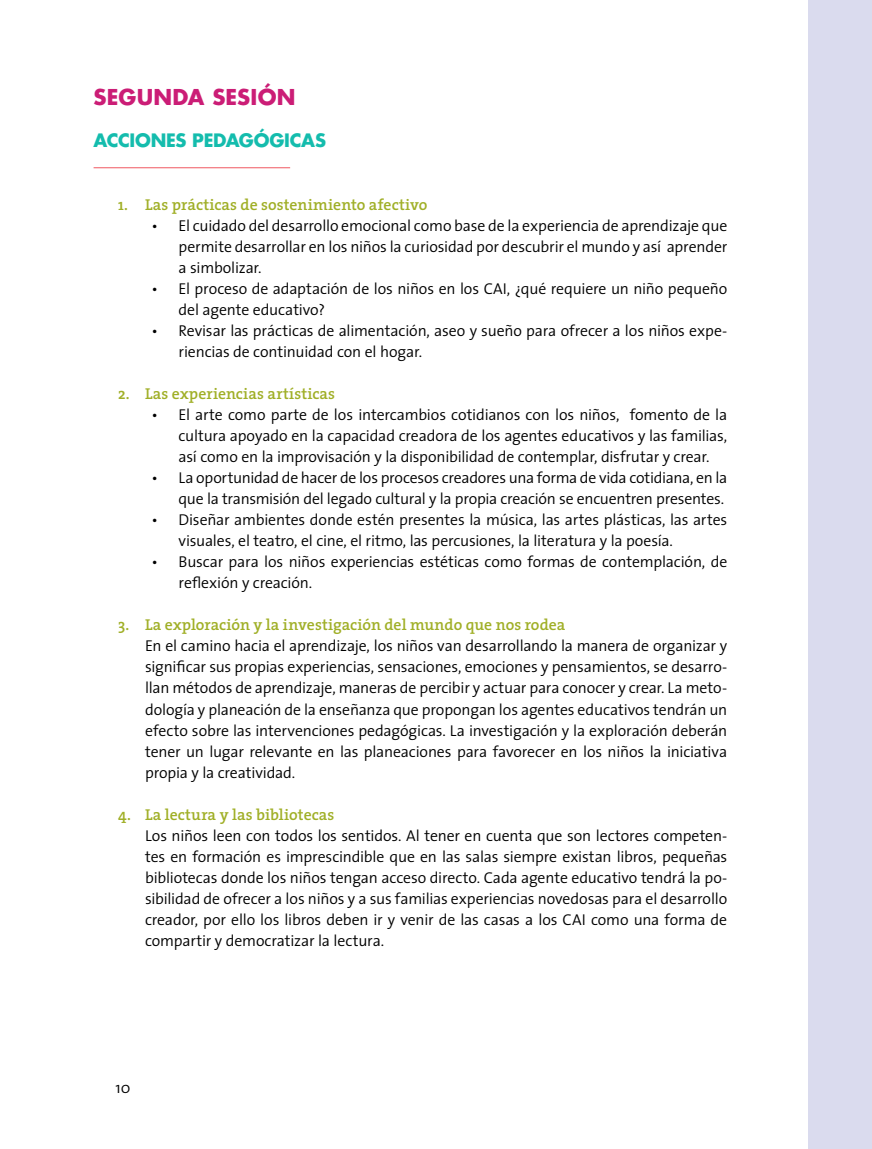
<style>
.page{position:relative;width:872px;height:1149px;background:#fff}
.page>*{position:absolute;margin:0;border:0;box-sizing:border-box;transform-origin:0 0}
.t1{font:700 21.3px "Futura Std";letter-spacing:.01em;color:#cb1d76}
.t2{font:700 18px "Futura Std";letter-spacing:-.01em;color:#14bcad}
.t3{font:300 15.75px/21px "The Sans";letter-spacing:-.01em;color:#000;text-align:justify}
.t4{font:600 15.75px "The Serif";color:#a0af27}
</style>
<div class="page">
<div style="left:809px;top:0;width:63px;height:1148px;background:#dadbee"></div>
<hr style="left:94px;top:167px;width:196px;height:1px;background:#f05861">
<h1 class="t1" style="left:94px;top:83px;width:203px">SEGUNDA SESIÓN</h1>
<p class="t2" style="left:94px;top:128px;width:234px">ACCIONES PEDAGÓGICAS</p>
<p class="t4" style="left:118px;top:192px;width:311px">1. Las prácticas de sostenimiento afectivo</p>
<p class="t3" style="left:179px;top:215px;width:550px;text-indent:-27px">• El cuidado del desarrollo emocional como base de la experiencia de aprendizaje que permite desarrollar en los niños la curiosidad por descubrir el mundo y así aprender a simbolizar.</p>
<p class="t3" style="left:179px;top:278px;width:550px;text-indent:-27px">• El proceso de adaptación de los niños en los CAI, ¿qué requiere un niño pequeño del agente educativo?</p>
<p class="t3" style="left:179px;top:320px;width:550px;text-indent:-27px">• Revisar las prácticas de alimentación, aseo y sueño para ofrecer a los niños expe&shy;riencias de continuidad con el hogar.</p>
<p class="t4" style="left:118px;top:381px;width:218px">2. Las experiencias artísticas</p>
<p class="t3" style="left:179px;top:404px;width:550px;text-indent:-27px">• El arte como parte de los intercambios cotidianos con los niños, fomento de la cultura apoyado en la capacidad creadora de los agentes educativos y las familias, así como en la improvisación y la disponibilidad de contemplar, disfrutar y crear.</p>
<p class="t3" style="left:152px;top:467px;width:577px;text-align:right">• La oportunidad de hacer de los procesos creadores una forma de vida cotidiana, en la que la transmisión del legado cultural y la propia creación se encuentren presentes.</p>
<p class="t3" style="left:179px;top:509px;width:550px;text-indent:-27px">• Diseñar ambientes donde estén presentes la música, las artes plásticas, las artes visuales, el teatro, el cine, el ritmo, las percusiones, la literatura y la poesía.</p>
<p class="t3" style="left:179px;top:551px;width:550px;text-indent:-27px">• Buscar para los niños experiencias estéticas como formas de contemplación, de reflexión y creación.</p>
<p class="t4" style="left:118px;top:611px;width:449px">3. La exploración y la investigación del mundo que nos rodea</p>
<p class="t3" style="left:145px;top:635px;width:584px">En el camino hacia el aprendizaje, los niños van desarrollando la manera de organizar y significar sus propias experiencias, sensaciones, emociones y pensamientos, se desarro&shy;llan métodos de aprendizaje, maneras de percibir y actuar para conocer y crear. La meto&shy;dología y planeación de la enseñanza que propongan los agentes educativos tendrán un efecto sobre las intervenciones pedagógicas. La investigación y la exploración deberán tener un lugar relevante en las planeaciones para favorecer en los niños la iniciativa propia y la creatividad.</p>
<p class="t4" style="left:118px;top:800px;width:218px">4. La lectura y las bibliotecas</p>
<p class="t3" style="left:145px;top:824px;width:584px">Los niños leen con todos los sentidos. Al tener en cuenta que son lectores competen&shy;tes en formación es imprescindible que en las salas siempre existan libros, pequeñas bibliotecas donde los niños tengan acceso directo. Cada agente educativo tendrá la po&shy;sibilidad de ofrecer a los niños y a sus familias experiencias novedosas para el desarrollo creador, por ello los libros deben ir y venir de las casas a los CAI como una forma de compartir y democratizar la lectura.</p>
<p class="t3" style="left:116px;top:1076px;width:16px">10</p>
</div>
